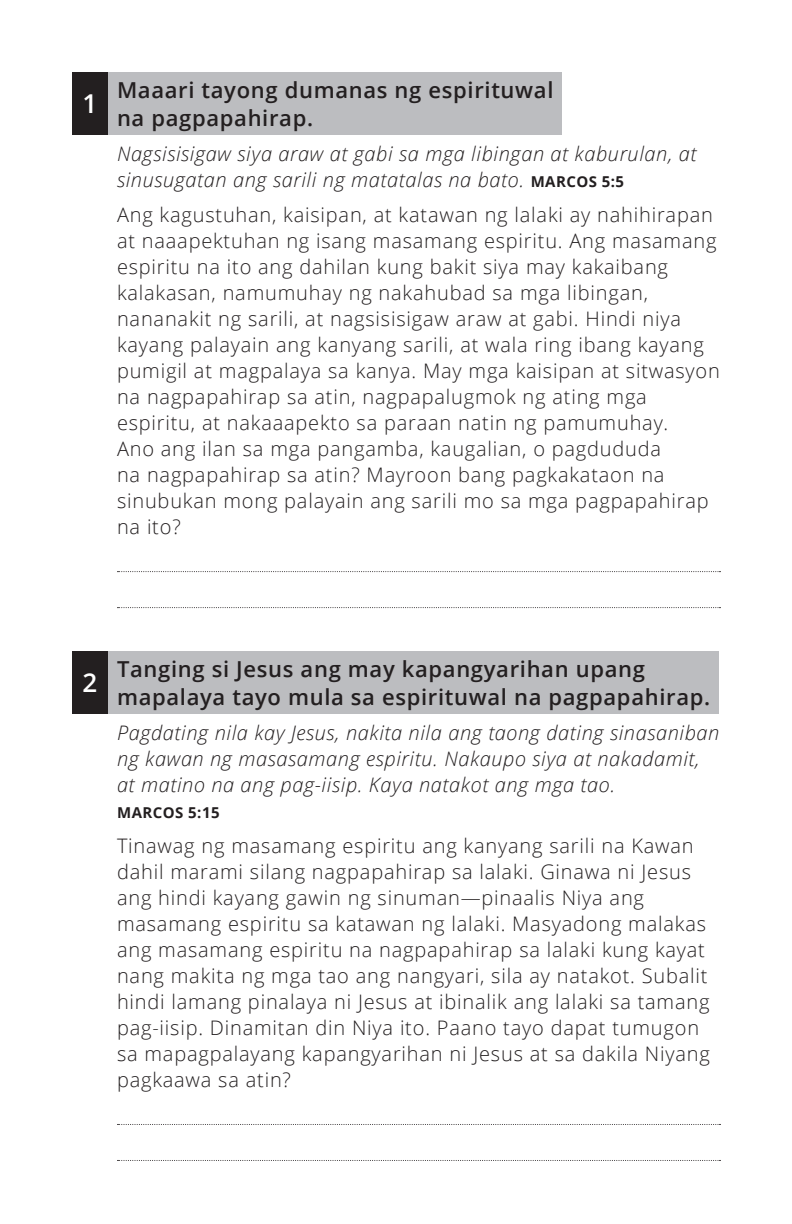
<style>
.page{position:relative;width:792px;height:1224px;background:#fff}
.page>*{position:absolute;margin:0;border:0;box-sizing:border-box;transform-origin:0 0}
.point_num{font:600 26px "Open Sans";color:#fff}
.point_title_01a{font:600 22px/28px "Open Sans";letter-spacing:.03em;color:#231f20}
.point_body_text_01{font:300 20px/26px "Open Sans";letter-spacing:.04em;color:#231f20}
.point_verse_text{font:italic 300 20px/26px "Open Sans";letter-spacing:.03em;color:#231f20}
.point_verse_text-2{font:700 15px "Open Sans";letter-spacing:.03em;color:#231f20}
.s1{font-weight:700;font-style:normal;font-size:15px}
</style>
<div class="page">
<svg style="left:118px;top:571px;width:603px;height:1px"></svg>
<svg style="left:118px;top:607px;width:603px;height:1px"></svg>
<svg style="left:118px;top:1124px;width:603px;height:1px"></svg>
<svg style="left:118px;top:1160px;width:603px;height:1px"></svg>
<div style="left:72px;top:72px;width:36px;height:63px;background:#231f20"></div>
<div style="left:108px;top:72px;width:454px;height:63px;background:#bcbdc0"></div>
<div style="left:72px;top:651px;width:36px;height:63px;background:#231f20"></div>
<div style="left:108px;top:651px;width:610px;height:63px;background:#bcbdc0"></div>
<p class="point_num" style="left:83px;top:86px;width:16px">1</p>
<p class="point_title_01a" style="left:117px;top:75px;width:438px">Maaari tayong dumanas ng espirituwal na pagpapahirap.</p>
<p class="point_verse_text" style="left:117px;top:140px;width:581px">Nagsisisigaw siya araw at gabi sa mga libingan at kaburulan, at sinusugatan ang sarili ng matatalas na bato. <span class="s1">MARCOS 5:5</span></p>
<p class="point_body_text_01" style="left:117px;top:201px;width:604px">Ang kagustuhan, kaisipan, at katawan ng lalaki ay nahihirapan at naaapektuhan ng isang masamang espiritu. Ang masamang espiritu na ito ang dahilan kung bakit siya may kakaibang kalakasan, namumuhay ng nakahubad sa mga libingan, nananakit ng sarili, at nagsisisigaw araw at gabi. Hindi niya kayang palayain ang kanyang sarili, at wala ring ibang kayang pumigil at magpalaya sa kanya. May mga kaisipan at sitwasyon na nagpapahirap sa atin, nagpapalugmok ng ating mga espiritu, at nakaaapekto sa paraan natin ng pamumuhay.<br>Ano ang ilan sa mga pangamba, kaugalian, o pagdududa<br>na nagpapahirap sa atin? Mayroon bang pagkakataon na sinubukan mong palayain ang sarili mo sa mga pagpapahirap na ito?</p>
<p class="point_num" style="left:83px;top:665px;width:16px">2</p>
<p class="point_title_01a" style="left:117px;top:654px;width:595px">Tanging si Jesus ang may kapangyarihan upang mapalaya tayo mula sa espirituwal na pagpapahirap.</p>
<p class="point_verse_text" style="left:117px;top:719px;width:604px">Pagdating nila kay Jesus, nakita nila ang taong dating sinasaniban ng kawan ng masasamang espiritu. Nakaupo siya at nakadamit, at matino na ang pag-iisip. Kaya natakot ang mga tao.</p>
<p class="point_verse_text-2" style="left:117px;top:802px;width:104px">MARCOS 5:15</p>
<p class="point_body_text_01" style="left:117px;top:832px;width:594px">Tinawag ng masamang espiritu ang kanyang sarili na Kawan dahil marami silang nagpapahirap sa lalaki. Ginawa ni Jesus ang hindi kayang gawin ng sinuman—pinaalis Niya ang masamang espiritu sa katawan ng lalaki. Masyadong malakas ang masamang espiritu na nagpapahirap sa lalaki kung kayat nang makita ng mga tao ang nangyari, sila ay natakot. Subalit hindi lamang pinalaya ni Jesus at ibinalik ang lalaki sa tamang pag-iisip. Dinamitan din Niya ito. Paano tayo dapat tumugon sa mapagpalayang kapangyarihan ni Jesus at sa dakila Niyang pagkaawa sa atin?</p>
</div>
